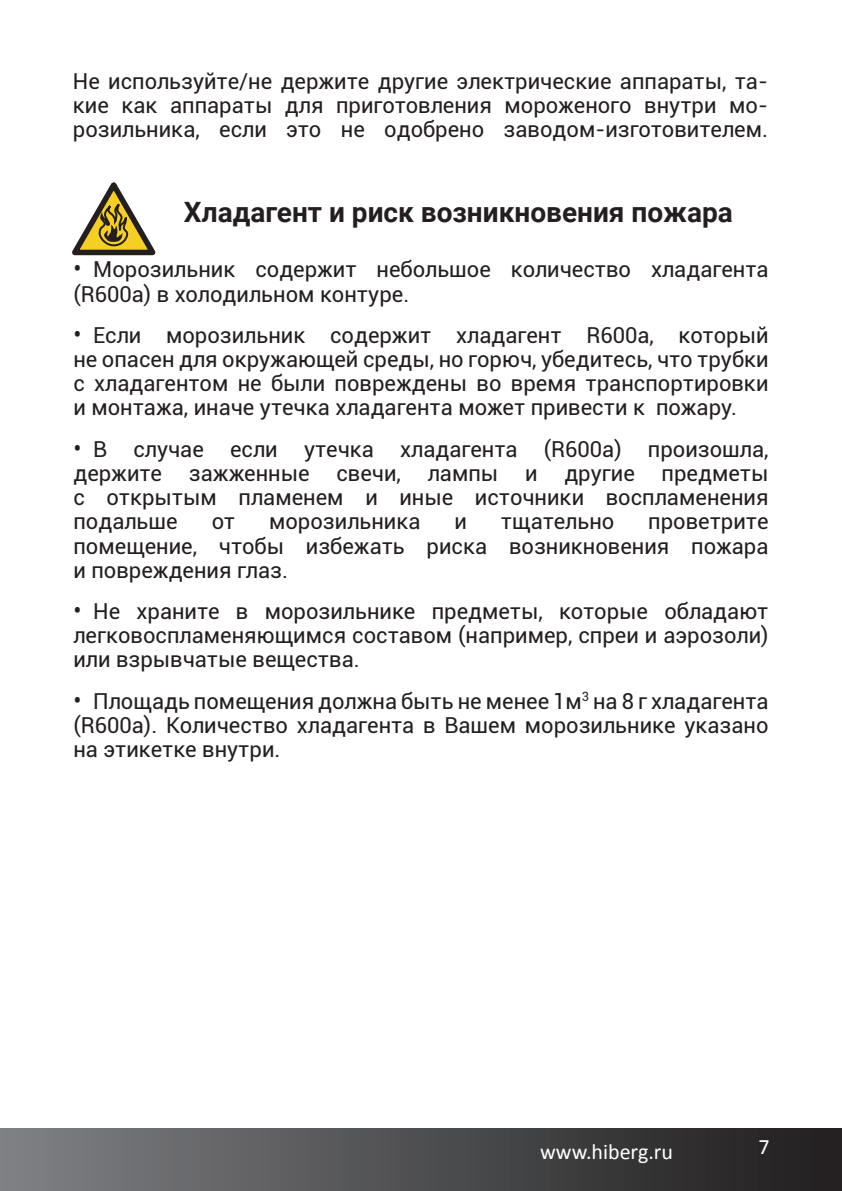
<style>
.page{position:relative;width:842px;height:1191px;background:#fff}
.page>*{position:absolute;margin:0;border:0;box-sizing:border-box;transform-origin:0 0}
.t1{font:700 28px "Roboto";color:#231f20}
.t2{font:22px/24.2px "Roboto";color:#231f20;text-align:justify}
.t3{font:22px "Calibri";color:#fff}
.s1{font-size:24px}
</style>
<div class="page">
<div style="left:0;top:1128px;width:842px;height:63px;background:linear-gradient(to right,#7f8184,#1f1d1e)"></div>
<svg style="left:72px;top:182px;width:84px;height:74px"></svg>
<p class="t2" style="left:73px;top:68px;width:697px">Не используйте/не держите другие электрические аппараты, та&shy;кие как аппараты для приготовления мороженого внутри мо&shy;розильника, если это не одобрено заводом-изготовителем.</p>
<p class="t1" style="left:184px;top:193px;width:551px">Хладагент и риск возникновения пожара</p>
<p class="t2" style="left:73px;top:257px;width:697px"><span class="s1">•</span> Морозильник содержит небольшое количество хладагента (R600a) в холодильном контуре.</p>
<p class="t2" style="left:73px;top:322px;width:697px"><span class="s1">•</span> Если морозильник содержит хладагент R600a, который не опасен для окружающей среды, но горюч, убедитесь, что трубки с хладагентом не были повреждены во время транспортировки и монтажа, иначе утечка хладагента может привести к пожару.</p>
<p class="t2" style="left:73px;top:436px;width:697px"><span class="s1">•</span> В случае если утечка хладагента (R600a) произошла, держите зажженные свечи, лампы и другие предметы с открытым пламенем и иные источники воспламенения подальше</p>
<p class="t2" style="left:73px;top:508px;width:697px;text-indent:575px">проветрите помещение, чтобы избежать риска возникновения пожара и повреждения глаз.</p>
<p class="t2" style="left:73px;top:598px;width:697px"><span class="s1">•</span> Не храните в морозильнике предметы, которые обладают легковоспламеняющимся составом (например, спреи и аэрозоли) или взрывчатые вещества.</p>
<p class="t2" style="left:73px;top:688px;width:697px"><span class="s1">•</span> Площадь помещения должна быть не менее 1м<sup>3</sup> на 8 г хладагента (R600a). Количество хладагента в Вашем морозильнике указано на этикетке внутри.</p>
<p class="t2" style="left:212px;top:508px;width:25px">от</p>
<p class="t2" style="left:269px;top:508px;width:153px">морозильника</p>
<p class="t2" style="left:454px;top:508px;width:14px">и</p>
<p class="t2" style="left:501px;top:508px;width:115px">тщательно</p>
<p class="t3" style="left:540px;top:1137px;width:135px">www.hiberg.ru</p>
<p class="t3" style="left:758px;top:1133px;width:13px">7</p>
</div>
